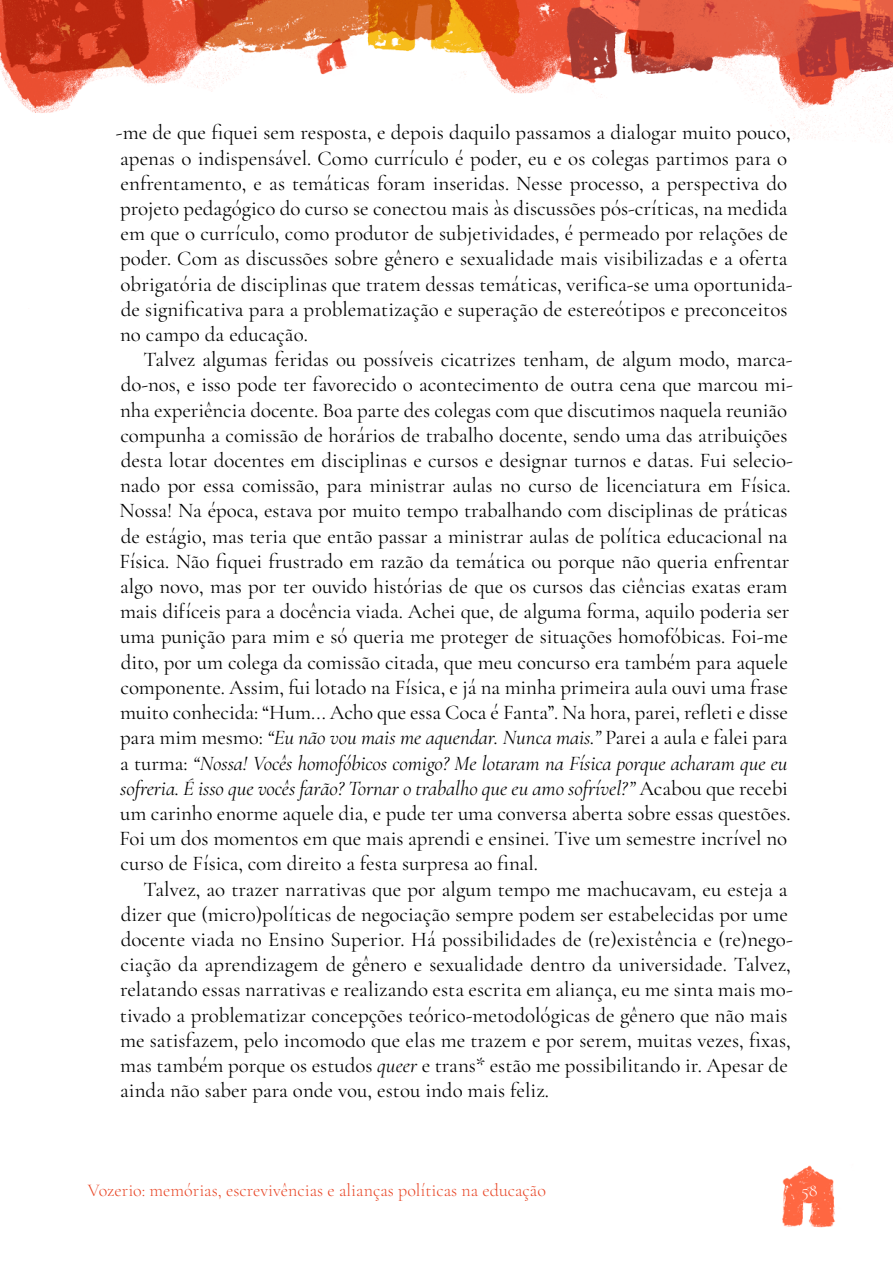
<style>
.page{position:relative;width:893px;height:1263px;background:#fff}
.page>*{position:absolute;margin:0;border:0;box-sizing:border-box;transform-origin:0 0}
.t1{font:21px/25.2px "Cormorant Garamond";letter-spacing:-.005em;color:#000}
.t2{font:300 18px "Cormorant Garamond";color:#e84424}
.t3{font:300 18px "Cormorant Garamond";color:#fff}
.s1{font-style:italic}
</style>
<div class="page">
<img style="left:0;top:0;width:893px;height:1228px">
<p class="t1" style="left:116px;top:120px;width:678px">-me de que fiquei sem resposta, e depois daquilo passamos a dialogar muito pouco, apenas o indispensável. Como currículo é poder, eu e os colegas partimos para o enfrentamento, e as temáticas foram inseridas. Nesse processo, a perspectiva do projeto pedagógico do curso se conectou mais às discussões pós-críticas, na medida em que o currículo, como produtor de subjetividades, é permeado por relações de poder. Com as discussões sobre gênero e sexualidade mais visibilizadas e a oferta obrigatória de disciplinas que tratem dessas temáticas, verifica-se uma oportunida&shy;de significativa para a problematização e superação de estereótipos e preconceitos no campo da educação.</p>
<p class="t1" style="left:119px;top:347px;width:675px;text-indent:24px">Talvez algumas feridas ou possíveis cicatrizes tenham, de algum modo, marca&shy;do-nos, e isso pode ter favorecido o acontecimento de outra cena que marcou mi&shy;nha experiência docente. Boa parte des colegas com que discutimos naquela reunião compunha a comissão de horários de trabalho docente, sendo uma das atribuições desta lotar docentes em disciplinas e cursos e designar turnos e datas. Fui selecio&shy;nado por essa comissão, para ministrar aulas no curso de licenciatura em Física.<br>Nossa! Na época, estava por muito tempo trabalhando com disciplinas de práticas de estágio, mas teria que então passar a ministrar aulas de política educacional na Física. Não fiquei frustrado em razão da temática ou porque não queria enfrentar algo novo, mas por ter ouvido histórias de que os cursos das ciências exatas eram mais difíceis para a docência viada. Achei que, de alguma forma, aquilo poderia ser uma punição para mim e só queria me proteger de situações homofóbicas. Foi-me dito, por um colega da comissão citada, que meu concurso era também para aquele componente. Assim, fui lotado na Física, e já na minha primeira aula ouvi uma frase muito conhecida: “Hum... Acho que essa Coca é Fanta”. Na hora, parei, refleti e disse para mim mesmo: <span class="s1">“Eu não vou mais me aquendar. Nunca mais.”</span> Parei a aula e falei para a turma: <span class="s1">“Nossa! Vocês homofóbicos comigo? Me lotaram na Física porque acharam que eu sofreria. É isso que vocês farão? Tornar o trabalho que eu amo sofrível?”</span> Acabou que recebi um carinho enorme aquele dia, e pude ter uma conversa aberta sobre essas questões.<br>Foi um dos momentos em que mais aprendi e ensinei. Tive um semestre incrível no curso de Física, com direito a festa surpresa ao final.</p>
<p class="t1" style="left:120px;top:876px;width:674px;text-indent:24px">Talvez, ao trazer narrativas que por algum tempo me machucavam, eu esteja a dizer que (micro)políticas de negociação sempre podem ser estabelecidas por ume docente viada no Ensino Superior. Há possibilidades de (re)existência e (re)nego&shy;ciação da aprendizagem de gênero e sexualidade dentro da universidade. Talvez, relatando essas narrativas e realizando esta escrita em aliança, eu me sinta mais mo&shy;tivado a problematizar concepções teórico-metodológicas de gênero que não mais me satisfazem, pelo incomodo que elas me trazem e por serem, muitas vezes, fixas, mas também porque os estudos <span class="s1">queer</span> e trans* estão me possibilitando ir. Apesar de ainda não saber para onde vou, estou indo mais feliz.</p>
<p class="t2" style="left:88px;top:1179px;width:460px">Vozerio: memórias, escrevivências e alianças políticas na educação</p>
<p class="t3" style="left:801px;top:1179px;width:18px">58</p>
</div>
